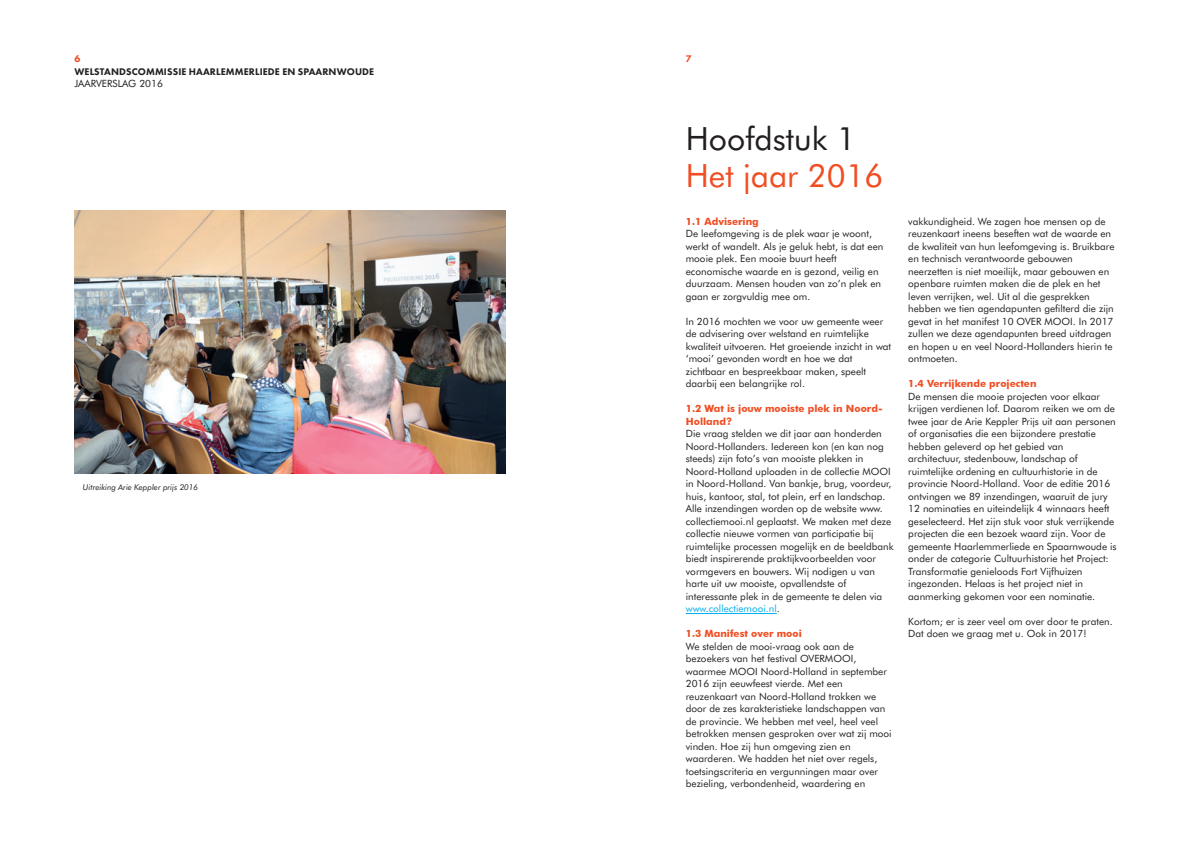
<style>
.page{position:relative;width:1191px;height:842px;background:#fff}
.page>*{position:absolute;margin:0;border:0;box-sizing:border-box;transform-origin:0 0}
.t1{font:32px "Futura BT";color:#f04d22}
.t2{font:32px "Futura BT";color:#231f20}
.t3{font:10px/12.5px "Futura BT";color:#231f20}
.t4{font:700 10px/12.5px "Futura BT";color:#f04d22}
.t5{font:800 10px "Futura PT";letter-spacing:.01em;color:#231f20}
.t6{font:800 10px "Futura PT";color:#f04d22}
.t7{font:italic 8px "Futura BT";color:#231f20}
.s1{color:#00aeef}
</style>
<div class="page">
<hr style="left:686px;top:613px;width:91px;height:1px;background:#00aeef">
<img style="left:74px;top:210px;width:431px;height:264px">
<p class="t6" style="left:74px;top:53px;width:7px">6</p>
<p class="t6" style="left:686px;top:53px;width:7px">7</p>
<p class="t5" style="left:74px;top:65px;width:301px">WELSTANDSCOMMISSIE HAARLEMMERLIEDE EN SPAARNWOUDE</p>
<p class="t3" style="left:74px;top:77px;width:90px">JAARVERSLAG 2016</p>
<p class="t7" style="left:83px;top:482px;width:117px">Uitreiking Arie Keppler prijs 2016</p>
<h1 class="t2" style="left:686px;top:119px;width:171px">Hoofdstuk 1</h1>
<h1 class="t1" style="left:686px;top:157px;width:199px">Het jaar 2016</h1>
<p class="t4" style="left:686px;top:215px;width:74px">1.1 Advisering</p>
<p class="t3" style="left:686px;top:227px;width:199px">De leefomgeving is de plek waar je woont, werkt of wandelt. Als je geluk hebt, is dat een mooie plek. Een mooie buurt heeft economische waarde en is gezond, veilig en duurzaam. Mensen houden van zo’n plek en gaan er zorgvuldig mee om.</p>
<p class="t3" style="left:686px;top:315px;width:207px">In 2016 mochten we voor uw gemeente weer de advisering over welstand en ruimtelijke kwaliteit uitvoeren. Het groeiende inzicht in wat ‘mooi’ gevonden wordt en hoe we dat zichtbaar en bespreekbaar maken, speelt daarbij een belangrijke rol.</p>
<p class="t4" style="left:686px;top:402px;width:198px">1.2 Wat is jouw mooiste plek in Noord-<br>Holland?</p>
<p class="t3" style="left:686px;top:427px;width:209px">Die vraag stelden we dit jaar aan honderden Noord-Hollanders. Iedereen kon (en kan nog steeds) zijn foto’s van mooiste plekken in Noord-Holland uploaden in de collectie MOOI in Noord-Holland. Van bankje, brug, voordeur, huis, kantoor, stal, tot plein, erf en landschap.<br>Alle inzendingen worden op de website www. collectiemooi.nl geplaatst. We maken met deze collectie nieuwe vormen van participatie bij ruimtelijke processen mogelijk en de beeldbank biedt inspirerende praktijkvoorbeelden voor vormgevers en bouwers. Wij nodigen u van harte uit uw mooiste, opvallendste of interessante plek in de gemeente te delen via <span class="s1">www.collectiemooi.nl</span>.</p>
<p class="t4" style="left:686px;top:627px;width:118px">1.3 Manifest over mooi</p>
<p class="t3" style="left:686px;top:640px;width:207px">We stelden de mooi-vraag ook aan de bezoekers van het festival OVERMOOI, waarmee MOOI Noord-Holland in september 2016 zijn eeuwfeest vierde. Met een reuzenkaart van Noord-Holland trokken we door de zes karakteristieke landschappen van de provincie. We hebben met veel, heel veel betrokken mensen gesproken over wat zij mooi vinden. Hoe zij hun omgeving zien en waarderen. We hadden het niet over regels, toetsingscriteria en vergunningen maar over bezieling, verbondenheid, waardering en</p>
<p class="t3" style="left:908px;top:215px;width:208px">vakkundigheid. We zagen hoe mensen op de reuzenkaart ineens beseften wat de waarde en de kwaliteit van hun leefomgeving is. Bruikbare en technisch verantwoorde gebouwen neerzetten is niet moeilijk, maar gebouwen en openbare ruimten maken die de plek en het leven verrijken, wel. Uit al die gesprekken hebben we tien agendapunten gefilterd die zijn gevat in het manifest 10 OVER MOOI. In 2017 zullen we deze agendapunten breed uitdragen en hopen u en veel Noord-Hollanders hierin te ontmoeten.</p>
<p class="t4" style="left:908px;top:377px;width:130px">1.4 Verrijkende projecten</p>
<p class="t3" style="left:908px;top:390px;width:210px">De mensen die mooie projecten voor elkaar krijgen verdienen lof. Daarom reiken we om de twee jaar de Arie Keppler Prijs uit aan personen of organisaties die een bijzondere prestatie hebben geleverd op het gebied van architectuur, stedenbouw, landschap of ruimtelijke ordening en cultuurhistorie in de provincie Noord-Holland. Voor de editie 2016 ontvingen we 89 inzendingen, waaruit de jury 12 nominaties en uiteindelijk 4 winnaars heeft geselecteerd. Het zijn stuk voor stuk verrijkende projecten die een bezoek waard zijn. Voor de gemeente Haarlemmerliede en Spaarnwoude is onder de categorie Cultuurhistorie het Project:<br>Transformatie genieloods Fort Vijfhuizen ingezonden. Helaas is het project niet in aanmerking gekomen voor een nominatie.</p>
<p class="t3" style="left:908px;top:615px;width:206px">Kortom; er is zeer veel om over door te praten.<br>Dat doen we graag met u. Ook in 2017!</p>
</div>
